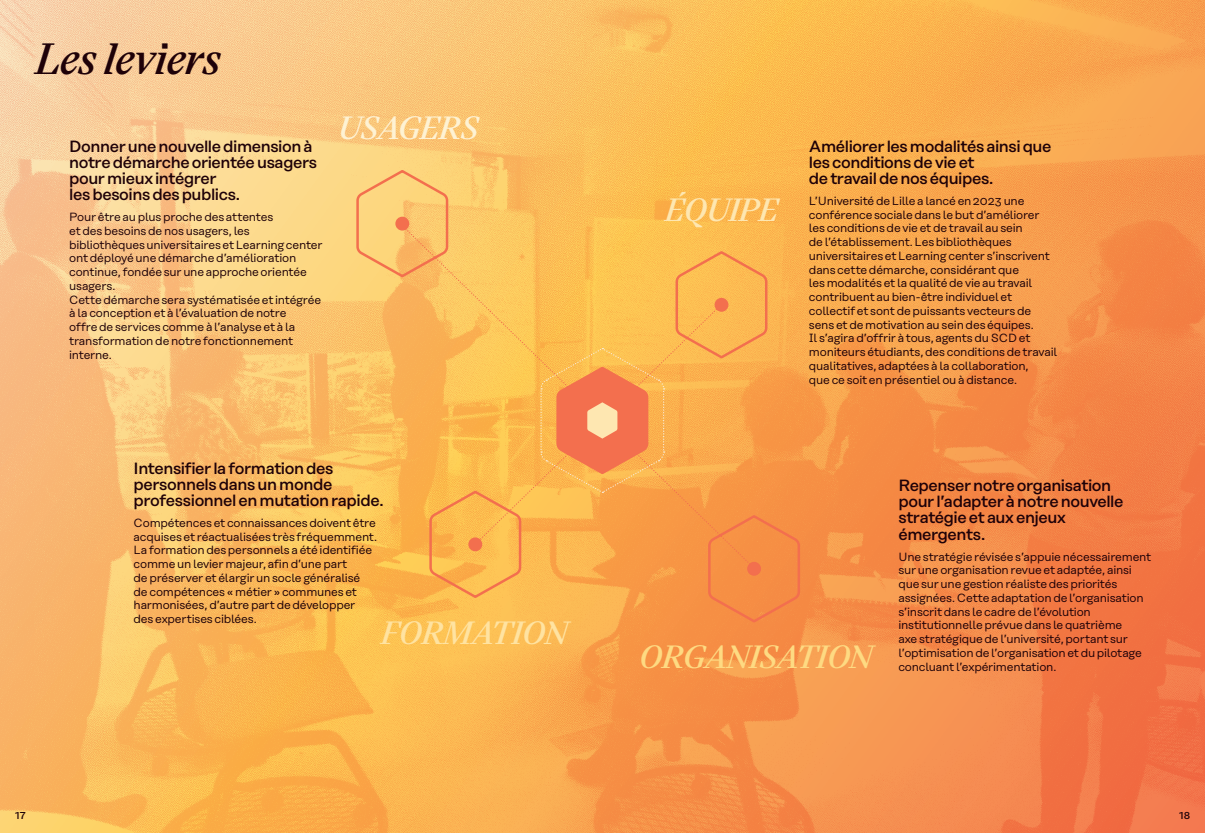
<style>
.page{position:relative;width:1205px;height:833px;background:#fff}
.page>*{position:absolute;margin:0;border:0;box-sizing:border-box;transform-origin:0 0}
.t1{font:italic 500 42.5px "Eliza";letter-spacing:-.01em;color:#1e0108}
.t2{font:italic 500 31.25px "Eliza";letter-spacing:-.01em;color:#feda82}
.t3{font:italic 500 31.25px "Eliza";letter-spacing:-.01em;color:#ffe3a1}
.t4{font:italic 500 31.25px "Eliza";letter-spacing:-.015em;color:#fef2d3}
.t5{font:italic 500 31.25px "Eliza";letter-spacing:-.01em;color:#fee7b1}
.t6{font:500 16.25px/16.2px "Rational Display";letter-spacing:-.025em;color:#1e0108}
.t7{font:11.88px/13.8px "Rational Text";letter-spacing:-.02em;color:#1e0108}
.t8{font:500 10px "Rational Display";color:#1e0108}
</style>
<div class="page">
<img style="left:0;top:0;width:1205px;height:833px">
<svg style="left:428px;top:569px;width:94px;height:31px"></svg>
<svg style="left:755px;top:249px;width:14px;height:112px"></svg>
<svg style="left:402px;top:225px;width:353px;height:344px"></svg>
<svg style="left:707px;top:513px;width:94px;height:111px"></svg>
<svg style="left:355px;top:168px;width:94px;height:111px"></svg>
<svg style="left:540px;top:347px;width:125px;height:146px"></svg>
<h1 class="t1" style="left:35px;top:32px;width:187px">Les leviers</h1>
<h3 class="t6" style="left:69px;top:138px;width:249px">Donner une nouvelle dimension à notre démarche orientée usagers pour mieux intégrer<br>les besoins des publics.</h3>
<p class="t7" style="left:69px;top:210px;width:255px">Pour être au plus proche des attentes<br>et des besoins de nos usagers, les bibliothèques universitaires et Learning center ont déployé une démarche d’amélioration continue, fondée sur une approche orientée usagers.<br>Cette démarche sera systématisée et intégrée à la conception et à l’évaluation de notre<br>offre de services comme à l’analyse et à la transformation de notre fonctionnement interne.</p>
<h2 class="t4" style="left:339px;top:108px;width:141px">USAGERS</h2>
<h3 class="t6" style="left:134px;top:460px;width:251px">Intensifier la formation des personnels dans un monde professionnel en mutation rapide.</h3>
<p class="t7" style="left:134px;top:516px;width:245px">Compétences et connaissances doivent être acquises et réactualisées très fréquemment.<br>La formation des personnels a été identifiée comme un levier majeur, afin d’une part<br>de préserver et élargir un socle généralisé de compétences « métier » communes et harmonisées, d’autre part de développer des expertises ciblées.</p>
<h2 class="t3" style="left:381px;top:612px;width:188px">FORMATION</h2>
<h2 class="t5" style="left:665px;top:190px;width:114px">ÉQUIPE</h2>
<h3 class="t6" style="left:809px;top:138px;width:244px">Améliorer les modalités ainsi que les conditions de vie et<br>de travail de nos équipes.</h3>
<p class="t7" style="left:809px;top:194px;width:250px">L’Université de Lille a lancé en 2023 une conférence sociale dans le but d’améliorer les conditions de vie et de travail au sein<br>de l’établissement. Les bibliothèques universitaires et Learning center s’inscrivent dans cette démarche, considérant que<br>les modalités et la qualité de vie au travail contribuent au bien-être individuel et collectif et sont de puissants vecteurs de sens et de motivation au sein des équipes.<br>Il s’agira d’offrir à tous, agents du SCD et moniteurs étudiants, des conditions de travail qualitatives, adaptées à la collaboration,<br>que ce soit en présentiel ou à distance.</p>
<h2 class="t2" style="left:639px;top:636px;width:234px">ORGANISATION</h2>
<h3 class="t6" style="left:898px;top:477px;width:227px">Repenser notre organisation pour l’adapter à notre nouvelle stratégie et aux enjeux émergents.</h3>
<p class="t7" style="left:898px;top:549px;width:254px">Une stratégie révisée s’appuie nécessairement sur une organisation revue et adaptée, ainsi que sur une gestion réaliste des priorités assignées. Cette adaptation de l’organisation s’inscrit dans le cadre de l’évolution institutionnelle prévue dans le quatrième<br>axe stratégique de l’université, portant sur l’optimisation de l’organisation et du pilotage concluant l’expérimentation.</p>
<p class="t8" style="left:15px;top:809px;width:12px">17</p>
<p class="t8" style="left:1179px;top:809px;width:13px">18</p>
</div>
